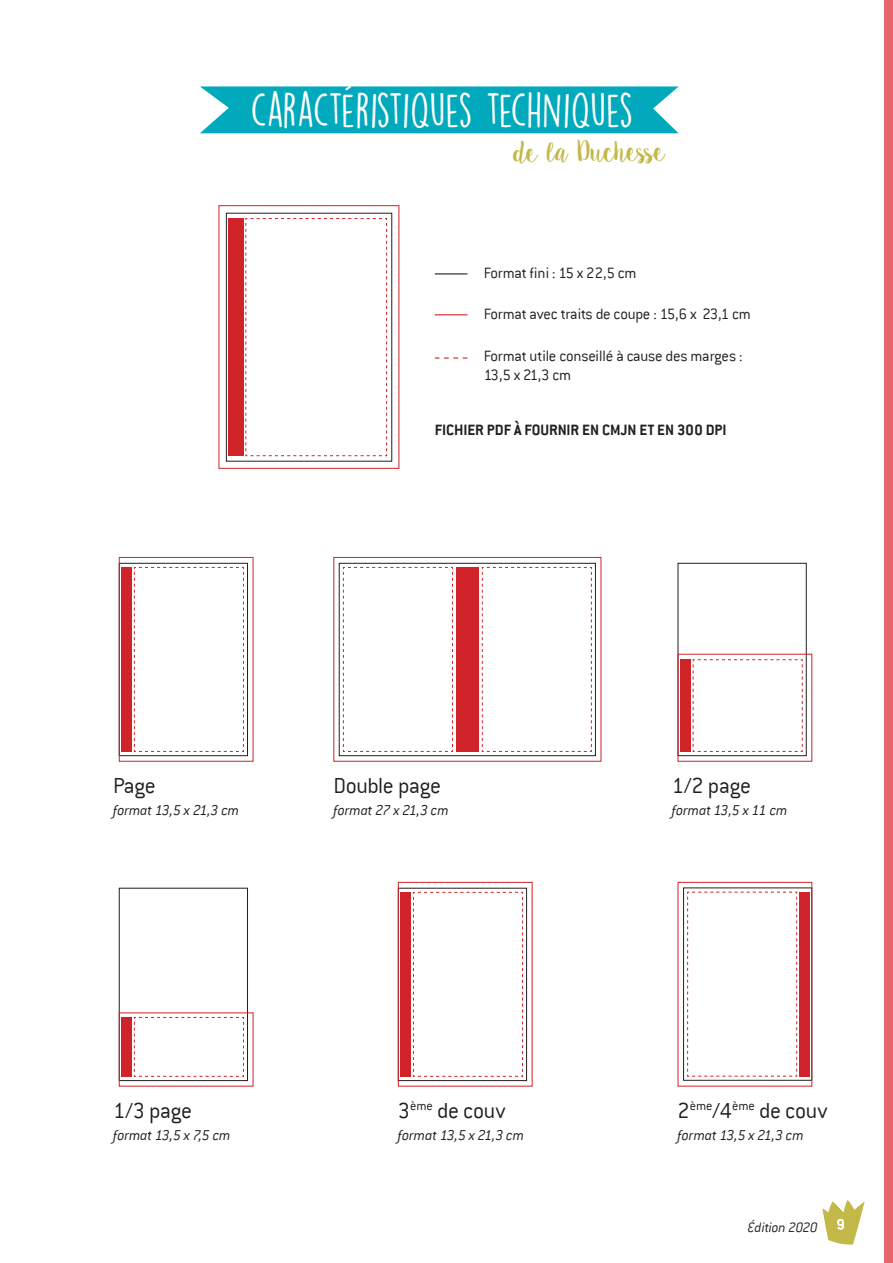
<style>
.page{position:relative;width:893px;height:1263px;background:#fff}
.page>*{position:absolute;margin:0;border:0;box-sizing:border-box;transform-origin:0 0}
.t1{font:43.5px "DK Lemon Yellow Sun";letter-spacing:-.03em;color:#fff}
.t2{font:27.6px "Sweet Pea";letter-spacing:-.08em;color:#c2b949}
.t3{font:300 24px "Conduit ITC";letter-spacing:-.015em;color:#231f20}
.t4{font:300 16.5px/19.8px "Conduit ITC";letter-spacing:-.015em;color:#231f20}
.t5{font:700 16.5px "Conduit ITC";color:#231f20}
.t6{font:italic 300 15.75px "Conduit ITC";letter-spacing:-.015em;color:#231f20}
.t7{font:italic 300 15px "Conduit ITC";letter-spacing:-.02em;color:#231f20}
</style>
<div class="page">
<div style="left:884px;top:0;width:9px;height:1263px;background:#e6656f"></div>
<svg style="left:822px;top:1200px;width:43px;height:45px"></svg>
<svg style="left:200px;top:86px;width:479px;height:47px;background:#10afc0"></svg>
<div style="left:119px;top:563px;width:129px;height:193px;border:1px solid #231f20"></div>
<div style="left:398px;top:888px;width:129px;height:193px;border:1px solid #231f20"></div>
<div style="left:683px;top:887px;width:129px;height:194px;border:1px solid #231f20"></div>
<div style="left:678px;top:563px;width:129px;height:193px;border:1px solid #231f20"></div>
<div style="left:119px;top:888px;width:129px;height:193px;border:1px solid #231f20"></div>
<div style="left:339px;top:563px;width:257px;height:193px;border:1px solid #231f20"></div>
<div style="left:226px;top:213px;width:166px;height:249px;border:1px solid #231f20"></div>
<div style="left:119px;top:557px;width:134px;height:205px;border:1px solid #d1232a"></div>
<div style="left:398px;top:882px;width:134px;height:204px;border:1px solid #d1232a"></div>
<div style="left:678px;top:882px;width:134px;height:204px;border:1px solid #d1232a"></div>
<div style="left:678px;top:654px;width:134px;height:108px;border:1px solid #d1232a"></div>
<div style="left:333px;top:557px;width:268px;height:205px;border:1px solid #d1232a"></div>
<div style="left:219px;top:205px;width:180px;height:264px;border:1px solid #d1232a"></div>
<svg style="left:134px;top:567px;width:110px;height:185px"></svg>
<svg style="left:413px;top:891px;width:110px;height:186px"></svg>
<svg style="left:687px;top:891px;width:110px;height:186px"></svg>
<svg style="left:692px;top:659px;width:111px;height:93px"></svg>
<svg style="left:134px;top:1017px;width:110px;height:60px"></svg>
<svg style="left:482px;top:567px;width:110px;height:185px"></svg>
<svg style="left:343px;top:567px;width:110px;height:185px"></svg>
<svg style="left:245px;top:218px;width:142px;height:238px"></svg>
<hr style="left:435px;top:273px;width:32px;height:1px;background:#231f20">
<hr style="left:435px;top:314px;width:32px;height:1px;background:#d1232a">
<svg style="left:435px;top:357px;width:32px;height:2px"></svg>
<div style="left:456px;top:567px;width:23px;height:185px;background:#d1232a"></div>
<div style="left:122px;top:567px;width:10px;height:185px;background:#d1232a"></div>
<div style="left:229px;top:218px;width:15px;height:238px;background:#d1232a"></div>
<div style="left:401px;top:892px;width:10px;height:185px;background:#d1232a"></div>
<div style="left:799px;top:892px;width:10px;height:184px;background:#d1232a"></div>
<div style="left:680px;top:659px;width:11px;height:93px;background:#d1232a"></div>
<div style="left:122px;top:1017px;width:10px;height:60px;background:#d1232a"></div>
<h1 class="t1" style="left:250px;top:84px;width:385px">caractéristiques techniques</h1>
<h2 class="t2" style="left:513px;top:135px;width:155px">de la Duchesse</h2>
<p class="t4" style="left:484px;top:263px;width:154px">Format fini : 15 x 22,5 cm</p>
<p class="t4" style="left:484px;top:304px;width:269px">Format avec traits de coupe : 15,6 x 23,1 cm</p>
<p class="t4" style="left:484px;top:345px;width:260px">Format utile conseillé à cause des marges :<br>13,5 x 21,3 cm</p>
<p class="t5" style="left:435px;top:420px;width:293px">FICHIER PDF À FOURNIR EN CMJN ET EN 300 DPI</p>
<h3 class="t3" style="left:113px;top:772px;width:44px">Page</h3>
<h3 class="t3" style="left:672px;top:772px;width:81px">1/2 page</h3>
<h3 class="t3" style="left:333px;top:772px;width:109px">Double page</h3>
<p class="t6" style="left:113px;top:801px;width:128px">format 13,5 x 21,3 cm</p>
<p class="t6" style="left:672px;top:801px;width:117px">format 13,5 x 11 cm</p>
<p class="t6" style="left:333px;top:801px;width:117px">format 27 x 21,3 cm</p>
<h3 class="t3" style="left:113px;top:1097px;width:81px">1/3 page</h3>
<h3 class="t3" style="left:398px;top:1097px;width:109px">3<sup>ème</sup> de couv</h3>
<h3 class="t3" style="left:678px;top:1097px;width:151px">2<sup>ème</sup>/4<sup>ème</sup> de couv</h3>
<p class="t6" style="left:113px;top:1126px;width:119px">format 13,5 x 7,5 cm</p>
<p class="t6" style="left:398px;top:1126px;width:128px">format 13,5 x 21,3 cm</p>
<p class="t6" style="left:678px;top:1126px;width:128px">format 13,5 x 21,3 cm</p>
<p class="t7" style="left:748px;top:1219px;width:71px">Édition 2020</p>
</div>
